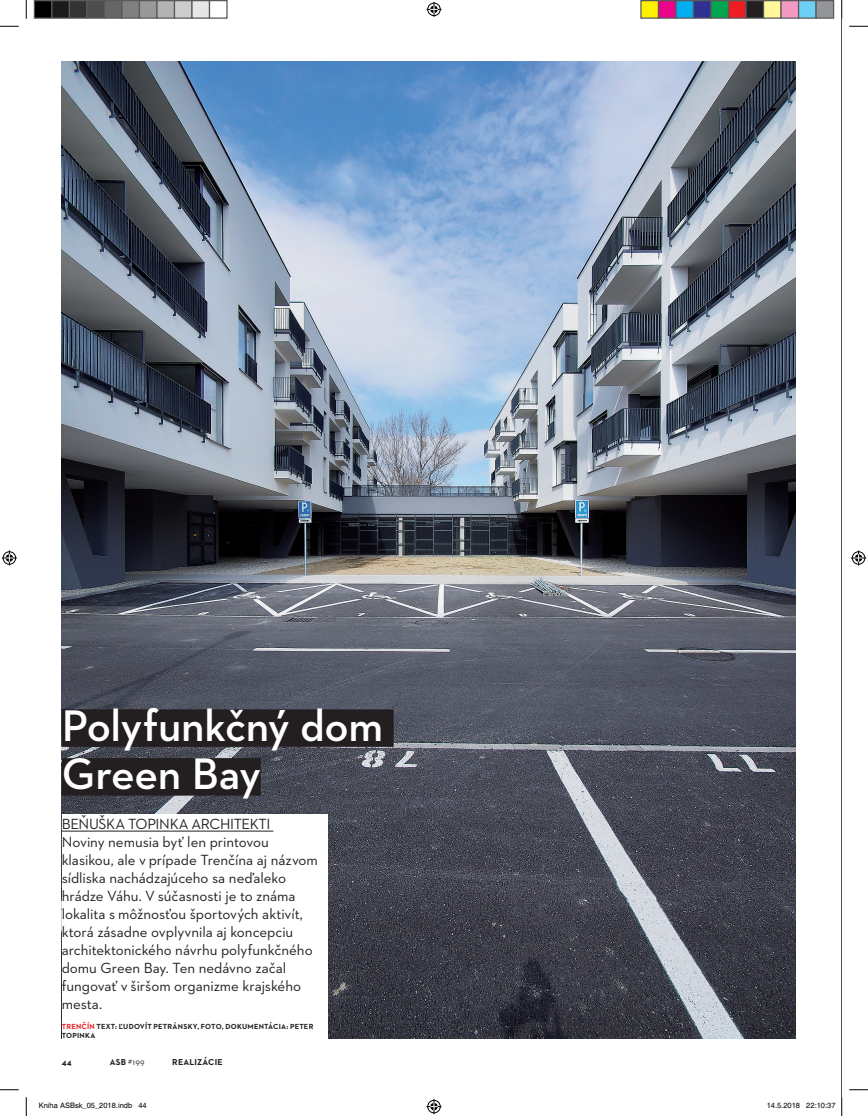
<style>
.page{position:relative;width:868px;height:1116px;background:#fff}
.page>*{position:absolute;margin:0;border:0;box-sizing:border-box;transform-origin:0 0}
.t1{font:600 45px/48.8px "Neutraface 2 Text";letter-spacing:-.01em;color:#fff}
.t2{font:15px/18px "Neutraface 2 Text";letter-spacing:-.005em;color:#231f20}
.t3{font:700 8.75px "Neutraface 2 Text";letter-spacing:.025em;color:#231f20}
.t4{font:8.75px "Neutraface 2 Text";color:#231f20}
.t5{font:700 7.5px/9px "Neutraface 2 Text";letter-spacing:.025em;color:#231f20}
.t6{font:7.5px "Helvetica";color:#000}
.s1{color:#ee1d23}
.s2{font-weight:700}
</style>
<div class="page">
<img style="left:62px;top:62px;width:733px;height:976px">
<div style="left:62px;top:813px;width:265px;height:225px;background:#fff"></div>
<hr style="left:62px;top:831px;width:211px;height:1px;background:#231f20">
<div style="left:62px;top:709px;width:331px;height:38px;background:#231f20"></div>
<div style="left:62px;top:758px;width:199px;height:37px;background:#231f20"></div>
<hr style="left:841px;top:16px;width:1px;height:1084px;background:#231f20">
<svg style="left:0;top:25px;width:19px;height:2px"></svg>
<svg style="left:849px;top:25px;width:18px;height:2px"></svg>
<svg style="left:0;top:1089px;width:19px;height:1px"></svg>
<svg style="left:849px;top:1089px;width:18px;height:1px"></svg>
<svg style="left:25px;top:0;width:2px;height:19px"></svg>
<svg style="left:25px;top:1097px;width:2px;height:18px"></svg>
<svg style="left:841px;top:0;width:1px;height:19px"></svg>
<svg style="left:426px;top:2px;width:15px;height:15px"></svg>
<svg style="left:426px;top:1099px;width:15px;height:15px"></svg>
<svg style="left:2px;top:550px;width:15px;height:15px"></svg>
<svg style="left:851px;top:550px;width:15px;height:15px"></svg>
<div style="left:34px;top:1px;width:18px;height:17px;background:#000"></div>
<div style="left:34px;top:0;width:18px;height:19px;border:1px solid #595959"></div>
<div style="left:52px;top:1px;width:17px;height:17px;background:#1a1a1a"></div>
<div style="left:51px;top:0;width:19px;height:19px;border:1px solid #595959"></div>
<div style="left:69px;top:1px;width:18px;height:17px;background:#333"></div>
<div style="left:69px;top:0;width:19px;height:19px;border:1px solid #595959"></div>
<div style="left:87px;top:1px;width:17px;height:17px;background:#4d4d4d"></div>
<div style="left:86px;top:0;width:19px;height:19px;border:1px solid #595959"></div>
<div style="left:104px;top:1px;width:18px;height:17px;background:#666"></div>
<div style="left:104px;top:0;width:18px;height:19px;border:1px solid #595959"></div>
<div style="left:122px;top:1px;width:17px;height:17px;background:#808080"></div>
<div style="left:121px;top:0;width:19px;height:19px;border:1px solid #595959"></div>
<div style="left:139px;top:1px;width:18px;height:17px;background:#999"></div>
<div style="left:139px;top:0;width:19px;height:19px;border:1px solid #595959"></div>
<div style="left:157px;top:1px;width:17px;height:17px;background:#b3b3b3"></div>
<div style="left:156px;top:0;width:19px;height:19px;border:1px solid #595959"></div>
<div style="left:174px;top:1px;width:18px;height:17px;background:#ccc"></div>
<div style="left:174px;top:0;width:18px;height:19px;border:1px solid #595959"></div>
<div style="left:192px;top:1px;width:17px;height:17px;background:#e6e6e6"></div>
<div style="left:191px;top:0;width:19px;height:19px;border:1px solid #595959"></div>
<div style="left:209px;top:0;width:19px;height:19px;border:1px solid #595959"></div>
<div style="left:641px;top:1px;width:17px;height:17px;background:#fff101"></div>
<div style="left:640px;top:0;width:19px;height:19px;border:1px solid #595959"></div>
<div style="left:658px;top:1px;width:18px;height:17px;background:#ed028c"></div>
<div style="left:657px;top:0;width:19px;height:19px;border:1px solid #595959"></div>
<div style="left:676px;top:1px;width:17px;height:17px;background:#00aeef"></div>
<div style="left:675px;top:0;width:19px;height:19px;border:1px solid #595959"></div>
<div style="left:693px;top:1px;width:18px;height:17px;background:#2e3092"></div>
<div style="left:692px;top:0;width:19px;height:19px;border:1px solid #595959"></div>
<div style="left:711px;top:1px;width:17px;height:17px;background:#00a54f"></div>
<div style="left:710px;top:0;width:19px;height:19px;border:1px solid #595959"></div>
<div style="left:728px;top:1px;width:18px;height:17px;background:#ee1d23"></div>
<div style="left:727px;top:0;width:19px;height:19px;border:1px solid #595959"></div>
<div style="left:746px;top:1px;width:17px;height:17px;background:#231f20"></div>
<div style="left:745px;top:0;width:19px;height:19px;border:1px solid #595959"></div>
<div style="left:763px;top:1px;width:18px;height:17px;background:#fff79a"></div>
<div style="left:762px;top:0;width:19px;height:19px;border:1px solid #595959"></div>
<div style="left:781px;top:1px;width:17px;height:17px;background:#f499c2"></div>
<div style="left:780px;top:0;width:19px;height:19px;border:1px solid #595959"></div>
<div style="left:798px;top:1px;width:18px;height:17px;background:#6bcff6"></div>
<div style="left:797px;top:0;width:19px;height:19px;border:1px solid #595959"></div>
<div style="left:816px;top:1px;width:17px;height:17px;background:#939598"></div>
<div style="left:815px;top:0;width:19px;height:19px;border:1px solid #595959"></div>
<svg style="left:841px;top:1097px;width:1px;height:18px"></svg>
<h1 class="t1" style="left:62px;top:700px;width:323px">Polyfunkčný dom<br>Green Bay</h1>
<p class="t2" style="left:62px;top:814px;width:258px">BEŇUŠKA TOPINKA ARCHITEKTI<br>Noviny nemusia byť len printovou klasikou, ale v prípade Trenčína aj názvom sídliska nachádzajúceho sa neďaleko hrádze Váhu. V súčasnosti je to známa lokalita s môžnosťou športových aktivít, ktorá zásadne ovplyvnila aj koncepciu architektonického návrhu polyfunkčného domu Green Bay. Ten nedávno začal fungovať v širšom organizme krajského mesta.</p>
<p class="t5" style="left:62px;top:1021px;width:253px"><span class="s1">TRENČÍN</span> TEXT: ĽUDOVÍT PETRÁNSKY, FOTO, DOKUMENTÁCIA: PETER<br>TOPINKA</p>
<p class="t3" style="left:62px;top:1056px;width:12px">44</p>
<p class="t4" style="left:110px;top:1056px;width:36px"><span class="s2">ASB</span> #199</p>
<p class="t3" style="left:172px;top:1056px;width:52px">REALIZÁCIE</p>
<p class="t6" style="left:39px;top:1101px;width:109px">Kniha ASBsk_05_2018.indb 44</p>
<p class="t6" style="left:766px;top:1101px;width:70px">14.5.2018 22:10:37</p>
</div>
